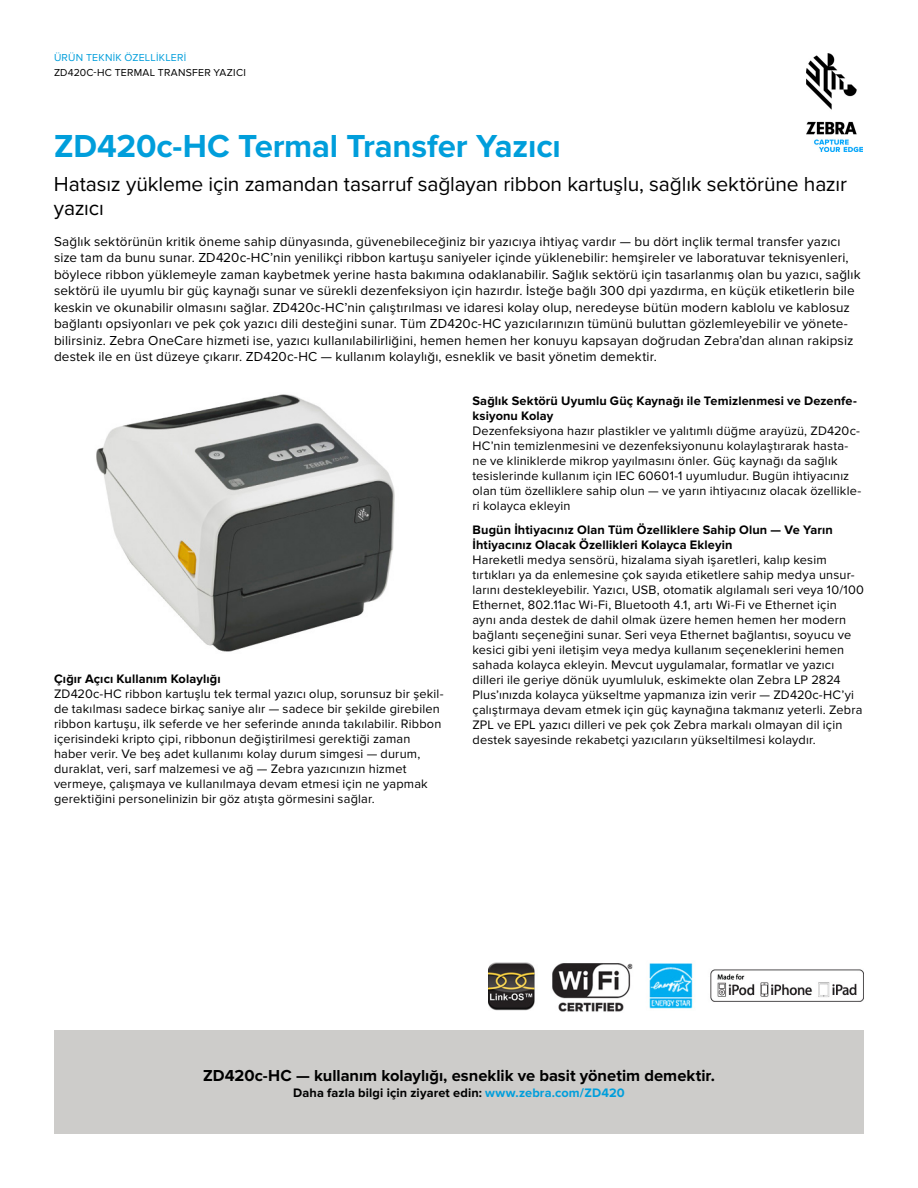
<style>
.page{position:relative;width:918px;height:1188px;background:#fff}
.page>*{position:absolute;margin:0;border:0;box-sizing:border-box;transform-origin:0 0}
.t1{font:700 33px "Proxima Nova";letter-spacing:-.005em;color:#009edb}
.t2{font:21px/24px "Proxima Nova";letter-spacing:-.005em;color:#000}
.t3{font:700 16.5px "Proxima Nova";color:#000}
.t4{font:13.5px/16.5px "Proxima Nova";letter-spacing:.01em;color:#000}
.t5{font:12.75px/15px "Proxima Nova";letter-spacing:.015em;color:#000}
.t6{font:700 12.75px/15px "Proxima Nova";letter-spacing:.01em;color:#000}
.t7{font:10.5px "Proxima Nova";letter-spacing:.025em;color:#000}
.t8{font:10.5px "Proxima Nova";letter-spacing:.025em;color:#009edb}
.s1{color:#009edb}
</style>
<div class="page">
<img style="left:806px;top:54px;width:56px;height:97px">
<div style="left:54px;top:1031px;width:810px;height:103px;background:#cdccca"></div>
<img style="left:489px;top:962px;width:375px;height:50px">
<img style="left:96px;top:394px;width:299px;height:258px">
<p class="t8" style="left:54px;top:52px;width:134px">ÜRÜN TEKNİK ÖZELLİKLERİ</p>
<p class="t7" style="left:54px;top:66px;width:193px">ZD420C-HC TERMAL TRANSFER YAZICI</p>
<h1 class="t1" style="left:54px;top:127px;width:508px">ZD420c-HC Termal Transfer Yazıcı</h1>
<h2 class="t2" style="left:54px;top:173px;width:794px">Hatasız yükleme için zamandan tasarruf sağlayan ribbon kartuşlu, sağlık sektörüne hazır yazıcı</h2>
<p class="t4" style="left:54px;top:233px;width:808px">Sağlık sektörünün kritik öneme sahip dünyasında, güvenebileceğiniz bir yazıcıya ihtiyaç vardır — bu dört inçlik termal transfer yazıcı size tam da bunu sunar. ZD420c-HC’nin yenilikçi ribbon kartuşu saniyeler içinde yüklenebilir: hemşireler ve laboratuvar teknisyenleri, böylece ribbon yüklemeyle zaman kaybetmek yerine hasta bakımına odaklanabilir. Sağlık sektörü için tasarlanmış olan bu yazıcı, sağlık sektörü ile uyumlu bir güç kaynağı sunar ve sürekli dezenfeksiyon için hazırdır. İsteğe bağlı 300 dpi yazdırma, en küçük etiketlerin bile keskin ve okunabilir olmasını sağlar. ZD420c-HC’nin çalıştırılması ve idaresi kolay olup, neredeyse bütün modern kablolu ve kablosuz bağlantı opsiyonları ve pek çok yazıcı dili desteğini sunar. Tüm ZD420c-HC yazıcılarınızın tümünü buluttan gözlemleyebilir ve yönete&shy;bilirsiniz. Zebra OneCare hizmeti ise, yazıcı kullanılabilirliğini, hemen hemen her konuyu kapsayan doğrudan Zebra’dan alınan rakipsiz destek ile en üst düzeye çıkarır. ZD420c-HC — kullanım kolaylığı, esneklik ve basit yönetim demektir.</p>
<p class="t6" style="left:54px;top:672px;width:168px">Çığır Açıcı Kullanım Kolaylığı</p>
<p class="t5" style="left:54px;top:687px;width:391px">ZD420c-HC ribbon kartuşlu tek termal yazıcı olup, sorunsuz bir şekil&shy;de takılması sadece birkaç saniye alır — sadece bir şekilde girebilen ribbon kartuşu, ilk seferde ve her seferinde anında takılabilir. Ribbon içerisindeki kripto çipi, ribbonun değiştirilmesi gerektiği zaman haber verir. Ve beş adet kullanımı kolay durum simgesi — durum, duraklat, veri, sarf malzemesi ve ağ — Zebra yazıcınızın hizmet vermeye, çalışmaya ve kullanılmaya devam etmesi için ne yapmak gerektiğini personelinizin bir göz atışta görmesini sağlar.</p>
<p class="t6" style="left:472px;top:393px;width:386px">Sağlık Sektörü Uyumlu Güç Kaynağı ile Temizlenmesi ve Dezenfe&shy;ksiyonu Kolay</p>
<p class="t5" style="left:472px;top:423px;width:390px">Dezenfeksiyona hazır plastikler ve yalıtımlı düğme arayüzü, ZD420c-HC’nin temizlenmesini ve dezenfeksiyonunu kolaylaştırarak hasta&shy;ne ve kliniklerde mikrop yayılmasını önler. Güç kaynağı da sağlık tesislerinde kullanım için IEC 60601-1 uyumludur. Bugün ihtiyacınız olan tüm özelliklere sahip olun — ve yarın ihtiyacınız olacak özellikle&shy;ri kolayca ekleyin</p>
<p class="t6" style="left:472px;top:522px;width:362px">Bugün İhtiyacınız Olan Tüm Özelliklere Sahip Olun — Ve Yarın<br>İhtiyacınız Olacak Özellikleri Kolayca Ekleyin</p>
<p class="t5" style="left:472px;top:552px;width:393px">Hareketli medya sensörü, hizalama siyah işaretleri, kalıp kesim tırtıkları ya da enlemesine çok sayıda etiketlere sahip medya unsur&shy;larını destekleyebilir. Yazıcı, USB, otomatik algılamalı seri veya 10/100<br>Ethernet, 802.11ac Wi-Fi, Bluetooth 4.1, artı Wi-Fi ve Ethernet için<br>aynı anda destek de dahil olmak üzere hemen hemen her modern bağlantı seçeneğini sunar. Seri veya Ethernet bağlantısı, soyucu ve kesici gibi yeni iletişim veya medya kullanım seçeneklerini hemen sahada kolayca ekleyin. Mevcut uygulamalar, formatlar ve yazıcı dilleri ile geriye dönük uyumluluk, eskimekte olan Zebra LP 2824<br>Plus’ınızda kolayca yükseltme yapmanıza izin verir — ZD420c-HC’yi çalıştırmaya devam etmek için güç kaynağına takmanız yeterli. Zebra ZPL ve EPL yazıcı dilleri ve pek çok Zebra markalı olmayan dil için destek sayesinde rekabetçi yazıcıların yükseltilmesi kolaydır.</p>
<p class="t3" style="left:203px;top:1066px;width:513px">ZD420c-HC — kullanım kolaylığı, esneklik ve basit yönetim demektir.</p>
<p class="t6" style="left:293px;top:1085px;width:333px">Daha fazla bilgi için ziyaret edin: <span class="s1">www.zebra.com/ZD420</span></p>
</div>
